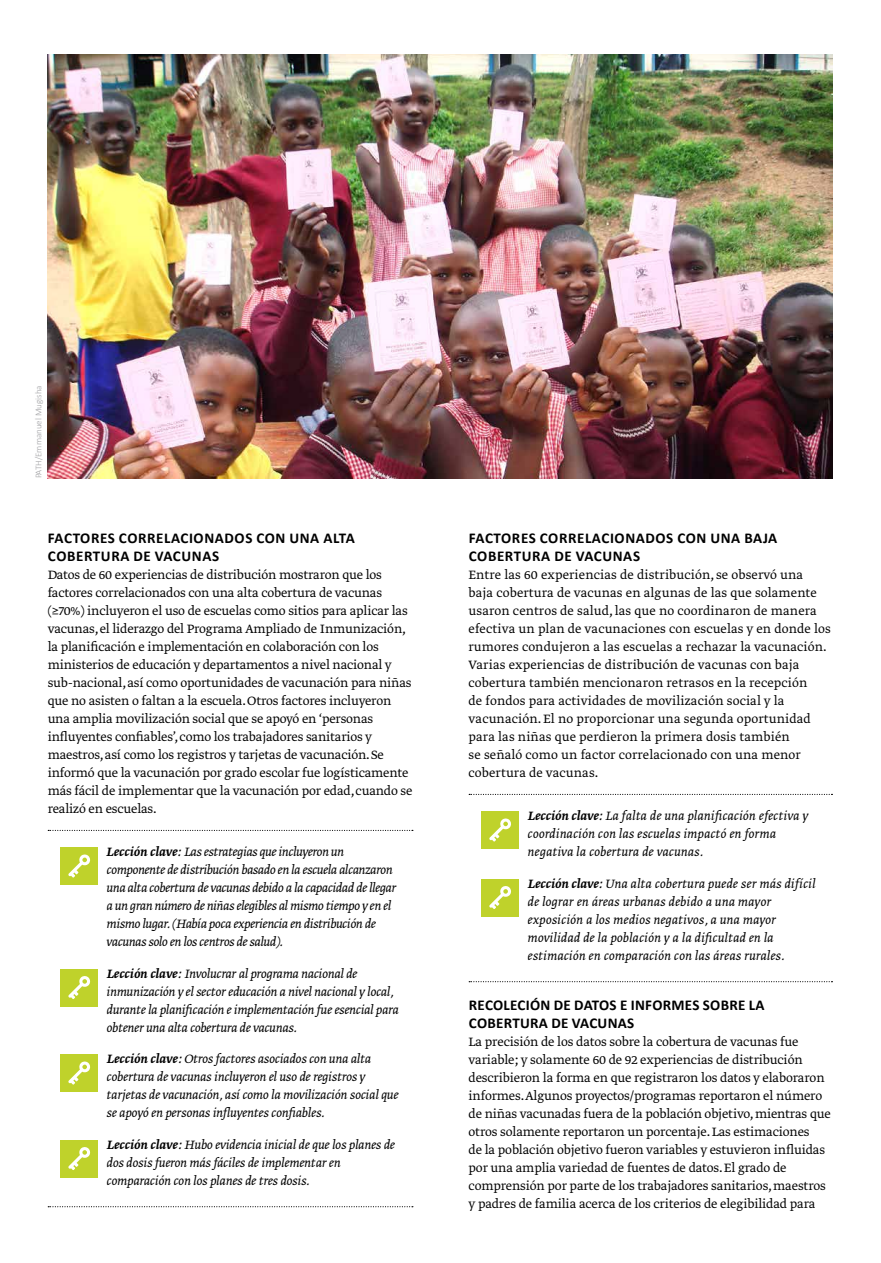
<style>
.page{position:relative;width:881px;height:1263px;background:#fff}
.page>*{position:absolute;margin:0;border:0;box-sizing:border-box;transform-origin:0 0}
.t1{font:700 15px/18px "Calibri";letter-spacing:.03em;color:#000}
.t2{font:300 14.25px/18px "Greta Text Pro";letter-spacing:-.01em;color:#000}
.t3{font:italic 300 14.25px/18px "Greta Text Pro";letter-spacing:-.01em;color:#000}
.t4{font:300 14.25px/18px "Greta Text Pro";letter-spacing:.01em;color:#000}
.t5{font:italic 300 14.25px/18px "Greta Text Pro";letter-spacing:.01em;color:#000}
.t6{font:300 9px "Calibri";color:#a1a1a4}
.s1{font-weight:500}
</style>
<div class="page">
<svg style="left:48px;top:830px;width:365px;height:1px"></svg>
<svg style="left:48px;top:1206px;width:365px;height:1px"></svg>
<div style="left:60px;top:847px;width:38px;height:38px;background:#bfd22b"></div>
<svg style="left:68px;top:854px;width:23px;height:24px"></svg>
<div style="left:60px;top:969px;width:38px;height:37px;background:#bfd22b"></div>
<svg style="left:68px;top:976px;width:23px;height:23px"></svg>
<div style="left:60px;top:1054px;width:38px;height:38px;background:#bfd22b"></div>
<svg style="left:68px;top:1061px;width:23px;height:24px"></svg>
<div style="left:60px;top:1140px;width:38px;height:37px;background:#bfd22b"></div>
<svg style="left:68px;top:1147px;width:23px;height:23px"></svg>
<svg style="left:469px;top:794px;width:363px;height:1px"></svg>
<svg style="left:469px;top:981px;width:363px;height:1px"></svg>
<div style="left:481px;top:811px;width:38px;height:38px;background:#bfd22b"></div>
<svg style="left:489px;top:818px;width:22px;height:24px"></svg>
<div style="left:481px;top:879px;width:38px;height:37px;background:#bfd22b"></div>
<svg style="left:489px;top:886px;width:22px;height:23px"></svg>
<img style="left:48px;top:54px;width:783px;height:424px">
<p class="t6" style="left:33px;top:478px;width:95px;rotate:-90deg">PATH/Emmanuel Mugisha</p>
<p class="t1" style="left:48px;top:529px;width:308px">FACTORES CORRELACIONADOS CON UNA ALTA<br>COBERTURA DE VACUNAS</p>
<p class="t2" style="left:48px;top:566px;width:366px">Datos de 60 experiencias de distribución mostraron que los factores correlacionados con una alta cobertura de vacunas (≥70%) incluyeron el uso de escuelas como sitios para aplicar las vacunas, el liderazgo del Programa Ampliado de Inmunización, la planificación e implementación en colaboración con los ministerios de educación y departamentos a nivel nacional y sub-nacional, así como oportunidades de vacunación para niñas que no asisten o faltan a la escuela. Otros factores incluyeron una amplia movilización social que se apoyó en ‘personas influyentes confiables’, como los trabajadores sanitarios y maestros, así como los registros y tarjetas de vacunación. Se informó que la vacunación por grado escolar fue logísticamente más fácil de implementar que la vacunación por edad, cuando se realizó en escuelas.</p>
<p class="t3" style="left:106px;top:844px;width:291px"><span class="s1">Lección clave:</span> Las estrategias que incluyeron un componente de distribución basado en la escuela alcanzaron una alta cobertura de vacunas debido a la capacidad de llegar a un gran número de niñas elegibles al mismo tiempo y en el mismo lugar. (Había poca experiencia en distribución de vacunas solo en los centros de salud).</p>
<p class="t3" style="left:106px;top:965px;width:293px"><span class="s1">Lección clave:</span> Involucrar al programa nacional de inmunización y el sector educación a nivel nacional y local, durante la planificación e implementación fue esencial para obtener una alta cobertura de vacunas.</p>
<p class="t3" style="left:107px;top:1051px;width:293px"><span class="s1">Lección clave:</span> Otros factores asociados con una alta cobertura de vacunas incluyeron el uso de registros y tarjetas de vacunación, así como la movilización social que se apoyó en personas influyentes confiables.</p>
<p class="t3" style="left:107px;top:1136px;width:290px"><span class="s1">Lección clave:</span> Hubo evidencia inicial de que los planes de dos dosis fueron más fáciles de implementar en comparación con los planes de tres dosis.</p>
<p class="t1" style="left:468px;top:529px;width:310px">FACTORES CORRELACIONADOS CON UNA BAJA<br>COBERTURA DE VACUNAS</p>
<p class="t4" style="left:468px;top:566px;width:363px">Entre las 60 experiencias de distribución, se observó una baja cobertura de vacunas en algunas de las que solamente usaron centros de salud, las que no coordinaron de manera efectiva un plan de vacunaciones con escuelas y en donde los rumores condujeron a las escuelas a rechazar la vacunación.<br>Varias experiencias de distribución de vacunas con baja cobertura también mencionaron retrasos en la recepción<br>de fondos para actividades de movilización social y la vacunación. El no proporcionar una segunda oportunidad para las niñas que perdieron la primera dosis también<br>se señaló como un factor correlacionado con una menor cobertura de vacunas.</p>
<p class="t5" style="left:527px;top:808px;width:282px"><span class="s1">Lección clave:</span> La falta de una planificación efectiva y coordinación con las escuelas impactó en forma negativa la cobertura de vacunas.</p>
<p class="t5" style="left:527px;top:875px;width:289px"><span class="s1">Lección clave:</span> Una alta cobertura puede ser más difícil de lograr en áreas urbanas debido a una mayor exposición a los medios negativos, a una mayor movilidad de la población y a la dificultad en la estimación en comparación con las áreas rurales.</p>
<p class="t1" style="left:468px;top:996px;width:297px">RECOLECIÓN DE DATOS E INFORMES SOBRE LA<br>COBERTURA DE VACUNAS</p>
<p class="t2" style="left:468px;top:1033px;width:363px">La precisión de los datos sobre la cobertura de vacunas fue variable; y solamente 60 de 92 experiencias de distribución describieron la forma en que registraron los datos y elaboraron informes.Algunos proyectos/programas reportaron el número de niñas vacunadas fuera de la población objetivo, mientras que otros solamente reportaron un porcentaje. Las estimaciones<br>de la población objetivo fueron variables y estuvieron influidas por una amplia variedad de fuentes de datos. El grado de comprensión por parte de los trabajadores sanitarios, maestros y padres de familia acerca de los criterios de elegibilidad para</p>
</div>
